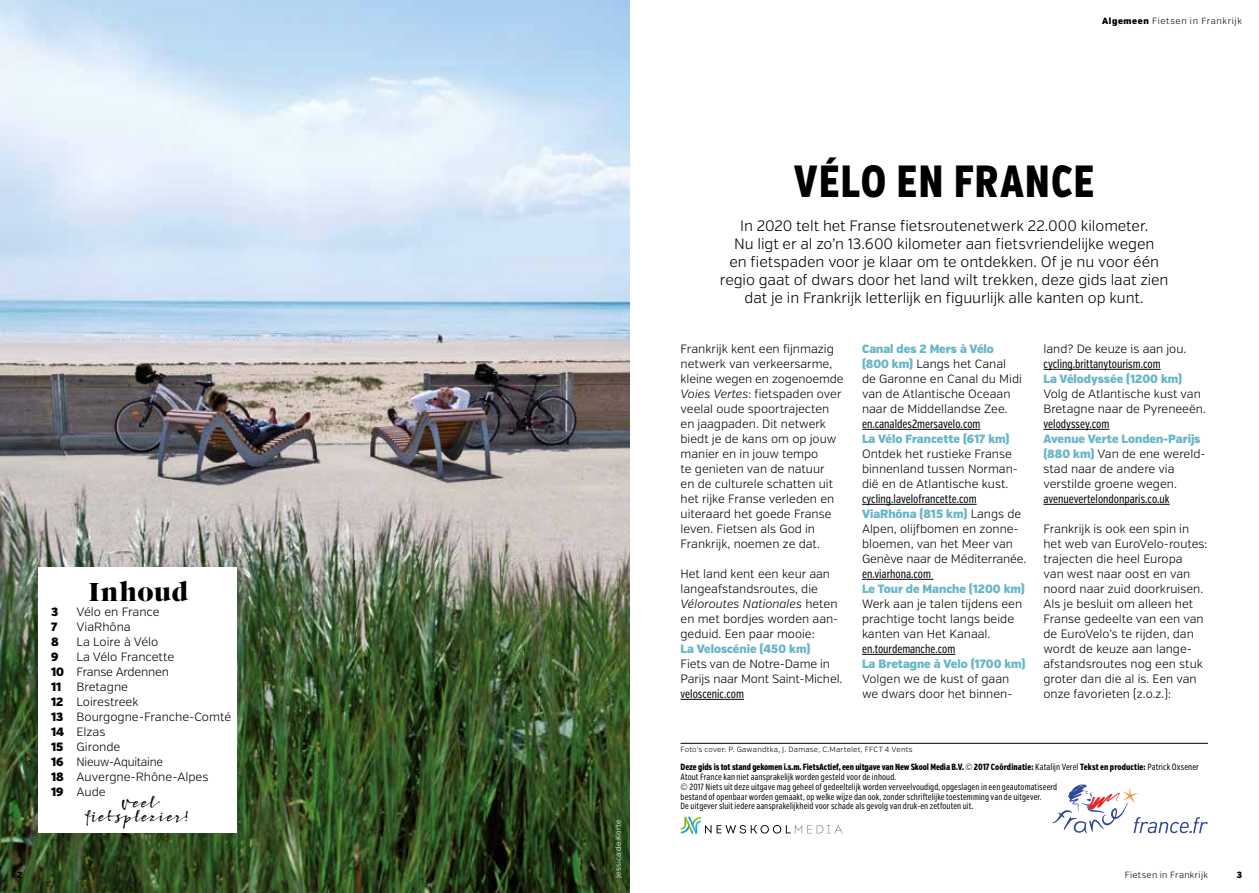
<style>
.page{position:relative;width:1259px;height:893px;background:#fff}
.page>*{position:absolute;margin:0;border:0;box-sizing:border-box;transform-origin:0 0}
.t1{font:800 45px "Verb Comp";letter-spacing:.02em;color:#000}
.t2{font:27px "Caslon Gra D";letter-spacing:.02em;color:#000}
.t3{font:300 15px/18px "Verb";letter-spacing:-.005em;color:#000;text-align:center}
.t4{font:13.5px/13.5px "Bambusa Pro Regular";letter-spacing:-.065em;color:#000;text-align:center}
.t5{font:300 12px/15px "Verb";color:#000}
.t6{font:900 12px "Verb Cond";color:#69b6c9}
.t7{font:12px "Verb Comp";color:#000}
.t8{font:300 12px/15px "Verb";letter-spacing:-.02em;color:#000}
.t9{font:900 12px "Verb Cond";color:#000}
.t10{font:9px/9.9px "Verb Comp";letter-spacing:.015em;color:#000}
.t11{font:300 9px "Verb";letter-spacing:.055em;color:#000}
.t12{font:300 9px "Verb";letter-spacing:.035em;color:#000}
.t13{font:900 9px "Verb Cond";color:#000}
.t14{font:300 7.5px "Verb";letter-spacing:.025em;color:#000}
.t15{font:300 7.5px "Verb";letter-spacing:.03em;color:#fff}
.s1{font-family:"Verb Cond";font-weight:900}
.s2{font-style:italic}
.s3{font-family:"Verb Cond";font-weight:900;color:#69b6c9}
.s4{font-family:"Verb";font-weight:300;color:#000}
.s5{font-weight:800}
</style>
<div class="page">
<img style="left:0;top:0;width:629px;height:893px">
<div style="left:38px;top:568px;width:198px;height:265px;background:#fff"></div>
<svg style="left:681px;top:817px;width:161px;height:16px"></svg>
<hr style="left:680px;top:699px;width:64px;height:1px;background:#000">
<hr style="left:1043px;top:369px;width:117px;height:1px;background:#000">
<hr style="left:1043px;top:429px;width:66px;height:1px;background:#000">
<hr style="left:1043px;top:504px;width:126px;height:1px;background:#000">
<hr style="left:862px;top:429px;width:118px;height:1px;background:#000">
<hr style="left:862px;top:504px;width:114px;height:1px;background:#000">
<hr style="left:862px;top:579px;width:71px;height:1px;background:#000">
<hr style="left:862px;top:654px;width:93px;height:1px;background:#000">
<svg style="left:1052px;top:784px;width:156px;height:49px"></svg>
<hr style="left:680px;top:743px;width:528px;height:1px;background:#000">
<p class="t11" style="left:1102px;top:16px;width:141px"><span class="s1">Algemeen</span> Fietsen in Frankrijk</p>
<h1 class="t1" style="left:794px;top:155px;width:302px">VÉLO EN FRANCE</h1>
<p class="t3" style="left:720px;top:217px;width:450px">In 2020 telt het Franse fietsroutenetwerk 22.000 kilometer.<br>Nu ligt er al zo’n 13.600 kilometer aan fietsvriendelijke wegen<br>en fietspaden voor je klaar om te ontdekken. Of je nu voor één regio gaat of dwars door het land wilt trekken, deze gids laat zien dat je in Frankrijk letterlijk en figuurlijk alle kanten op kunt.</p>
<p class="t5" style="left:680px;top:342px;width:165px">Frankrijk kent een fijnmazig netwerk van verkeersarme, kleine wegen en zogenoemde<br><span class="s2">Voies Vertes</span>: fietspaden over veelal oude spoortrajecten en jaagpaden. Dit netwerk biedt je de kans om op jouw manier en in jouw tempo<br>te genieten van de natuur<br>en de culturele schatten uit het rijke Franse verleden en uiteraard het goede Franse leven. Fietsen als God in<br>Frankrijk, noemen ze dat.</p>
<p class="t5" style="left:680px;top:567px;width:159px">Het land kent een keur aan langeafstandsroutes, die<br><span class="s2">Véloroutes Nationales</span> heten en met bordjes worden aan&shy;geduid. Een paar mooie:</p>
<p class="t6" style="left:680px;top:642px;width:131px">La Veloscénie (450 km)</p>
<p class="t5" style="left:680px;top:657px;width:163px">Fiets van de Notre-Dame in<br>Parijs naar Mont Saint-Michel.</p>
<p class="t7" style="left:680px;top:687px;width:65px">veloscenic.com</p>
<p class="t6" style="left:862px;top:342px;width:133px">Canal des 2 Mers à Vélo</p>
<p class="t5" style="left:862px;top:357px;width:161px"><span class="s3">(800 km)</span> Langs het Canal de Garonne en Canal du Midi van de Atlantische Oceaan naar de Middellandse Zee.</p>
<p class="t7" style="left:862px;top:417px;width:120px">en.canaldes2mersavelo.com</p>
<p class="t6" style="left:862px;top:432px;width:149px">La Vélo Francette (617 km)</p>
<p class="t5" style="left:862px;top:447px;width:157px">Ontdek het rustieke Franse binnenland tussen Norman&shy;dië en de Atlantische kust.</p>
<p class="t7" style="left:862px;top:492px;width:116px">cycling.lavelofrancette.com</p>
<p class="t6" style="left:862px;top:507px;width:161px">ViaRhôna (815 km) <span class="s4">Langs de</span></p>
<p class="t5" style="left:862px;top:522px;width:166px">Alpen, olijfbomen en zonne&shy;bloemen, van het Meer van<br>Genève naar de Méditerranée.</p>
<p class="t7" style="left:862px;top:567px;width:71px">en.viarhona.com</p>
<p class="t6" style="left:862px;top:582px;width:164px">Le Tour de Manche (1200 km)</p>
<p class="t5" style="left:862px;top:597px;width:162px">Werk aan je talen tijdens een prachtige tocht langs beide kanten van Het Kanaal.</p>
<p class="t7" style="left:862px;top:642px;width:95px">en.tourdemanche.com</p>
<p class="t6" style="left:862px;top:657px;width:165px">La Bretagne à Velo (1700 km)</p>
<p class="t5" style="left:862px;top:672px;width:152px">Volgen we de kust of gaan we dwars door het binnen-</p>
<p class="t5" style="left:1043px;top:342px;width:144px">land? De keuze is aan jou.</p>
<p class="t7" style="left:1043px;top:357px;width:119px">cycling.brittanytourism.com</p>
<p class="t6" style="left:1043px;top:372px;width:140px">La Vélodyssée (1200 km)</p>
<p class="t5" style="left:1043px;top:387px;width:164px">Volg de Atlantische kust van<br>Bretagne naar de Pyreneeën.</p>
<p class="t7" style="left:1043px;top:417px;width:67px">velodyssey.com</p>
<p class="t6" style="left:1043px;top:432px;width:158px">Avenue Verte Londen-Parijs</p>
<p class="t5" style="left:1043px;top:447px;width:164px"><span class="s3">(880 km)</span> Van de ene wereld&shy;stad naar de andere via verstilde groene wegen.</p>
<p class="t7" style="left:1043px;top:492px;width:128px">avenuevertelondonparis.co.uk</p>
<p class="t5" style="left:1043px;top:522px;width:165px">Frankrijk is ook een spin in het web van EuroVelo-routes: trajecten die heel Europa<br>van west naar oost en van noord naar zuid doorkruisen.<br>Als je besluit om alleen het<br>Franse gedeelte van een van de EuroVelo’s te rijden, dan wordt de keuze aan lange&shy;afstandsroutes nog een stuk groter dan die al is. Een van onze favorieten (z.o.z.):</p>
<h2 class="t2" style="left:89px;top:575px;width:101px">Inhoud</h2>
<p class="t9" style="left:51px;top:604px;width:9px">3</p>
<p class="t5" style="left:77px;top:604px;width:85px">Vélo en France</p>
<p class="t9" style="left:51px;top:619px;width:8px">7</p>
<p class="t5" style="left:77px;top:619px;width:56px">ViaRhôna</p>
<p class="t9" style="left:51px;top:634px;width:9px">8</p>
<p class="t5" style="left:77px;top:634px;width:83px">La Loire à Vélo</p>
<p class="t9" style="left:51px;top:649px;width:9px">9</p>
<p class="t8" style="left:51px;top:649px;width:125px;text-indent:26px">La Vélo Francette<br><span class="s1">10</span> Franse Ardennen</p>
<p class="t9" style="left:51px;top:679px;width:12px">11</p>
<p class="t5" style="left:51px;top:679px;width:182px;text-indent:26px">Bretagne<br><span class="s1">12</span> Loirestreek<br><span class="s1">13</span> Bourgogne-Franche-Comté<br><span class="s1">14</span> Elzas<br><span class="s1">15</span> Gironde<br><span class="s1">16</span> Nieuw-Aquitaine<br><span class="s1">18</span> Auvergne-Rhône-Alpes<br><span class="s1">19</span> Aude</p>
<p class="t14" style="left:680px;top:745px;width:234px">Foto’s cover: P. Gawandtka, J. Damase, C.Martelet, FFCT 4 Vents</p>
<p class="t10" style="left:680px;top:762px;width:520px"><span class="s5">Deze gids is tot stand gekomen i.s.m. FietsActief, een uitgave van New Skool Media B.V. © 2017 Coördinatie:</span> Katalijn Verel <span class="s5">Tekst en productie:</span> Patrick Oxsener Atout France kan niet aansprakelijk worden gesteld voor de inhoud.<br>© 2017 Niets uit deze uitgave mag geheel of gedeeltelijk worden verveelvoudigd, opgeslagen in een geautomatiseerd<br>bestand of openbaar worden gemaakt, op welke wijze dan ook, zonder schriftelijke toestemming van de uitgever.<br>De uitgever sluit iedere aansprakelijkheid voor schade als gevolg van druk-en zetfouten uit.</p>
<p class="t4" style="left:82px;top:796px;width:109px">Veel fietsplezier!</p>
<p class="t15" style="left:614px;top:878px;width:60px;rotate:-90deg">Jessica de Korte</p>
<p class="t13" style="left:17px;top:869px;width:7px">2</p>
<p class="t12" style="left:1125px;top:870px;width:85px">Fietsen in Frankrijk</p>
<p class="t13" style="left:1236px;top:869px;width:7px">3</p>
</div>
